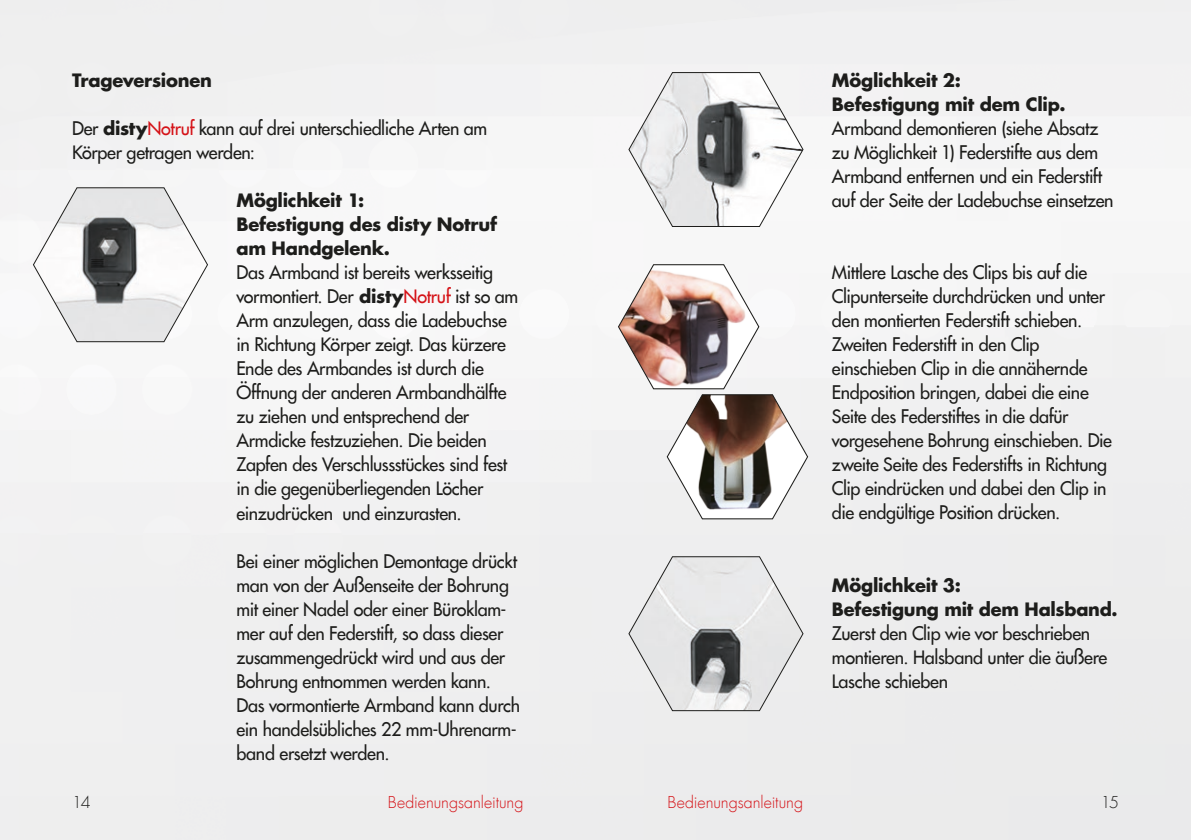
<style>
.page{position:relative;width:1191px;height:840px;background:#fff}
.page>*{position:absolute;margin:0;border:0;box-sizing:border-box;transform-origin:0 0}
.t1{font:18px/24px "Futura";letter-spacing:-.015em;color:#1d1d1b}
.t2{font:700 18px/24px "Futura";letter-spacing:-.015em;color:#1d1d1b}
.t3{font:300 16px "Futura";color:#d51318}
.t4{font:300 16px "Futura";color:#1d1d1b}
.s1{font-weight:700}
.s2{color:#d51318}
</style>
<div class="page">
<svg style="left:32px;top:186px;width:177px;height:156px"></svg>
<svg style="left:628px;top:555px;width:176px;height:156px;background:#d6d6d7"></svg>
<svg style="left:628px;top:71px;width:176px;height:156px"></svg>
<img style="left:617px;top:263px;width:191px;height:256px">
<p class="t2" style="left:72px;top:69px;width:141px">Trageversionen</p>
<p class="t1" style="left:72px;top:117px;width:417px">Der <span class="s1">disty</span><span class="s2">Notruf</span> kann auf drei unterschiedliche Arten am<br>Körper getragen werden:</p>
<p class="t2" style="left:236px;top:189px;width:262px">Möglichkeit 1:<br>Befestigung des disty Notruf am Handgelenk.</p>
<p class="t1" style="left:236px;top:261px;width:283px">Das Armband ist bereits werksseitig vormontiert. Der <span class="s1">disty</span><span class="s2">Notruf</span> ist so am Arm anzulegen, dass die Ladebuchse in Richtung Körper zeigt. Das kürzere Ende des Armbandes ist durch die Öffnung der anderen Armbandhälfte zu ziehen und entsprechend der Armdicke festzuziehen. Die beiden Zapfen des Verschlussstückes sind fest in die gegenüberliegenden Löcher einzudrücken und einzurasten.</p>
<p class="t1" style="left:236px;top:549px;width:285px">Bei einer möglichen Demontage drückt man von der Außenseite der Bohrung mit einer Nadel oder einer Büroklam&shy;mer auf den Federstift, so dass dieser zusammengedrückt wird und aus der Bohrung entnommen werden kann.<br>Das vormontierte Armband kann durch ein handelsübliches 22 mm-Uhrenarm&shy;band ersetzt werden.</p>
<p class="t2" style="left:832px;top:69px;width:235px">Möglichkeit 2:<br>Befestigung mit dem Clip.</p>
<p class="t1" style="left:832px;top:117px;width:283px">Armband demontieren (siehe Absatz zu Möglichkeit 1) Federstifte aus dem Armband entfernen und ein Federstift auf der Seite der Ladebuchse einsetzen</p>
<p class="t1" style="left:832px;top:261px;width:281px">Mittlere Lasche des Clips bis auf die Clipunterseite durchdrücken und unter den montierten Federstift schieben.<br>Zweiten Federstift in den Clip einschieben Clip in die annähernde Endposition bringen, dabei die eine Seite des Federstiftes in die dafür vorgesehene Bohrung einschieben. Die zweite Seite des Federstifts in Richtung Clip eindrücken und dabei den Clip in die endgültige Position drücken.</p>
<p class="t2" style="left:832px;top:573px;width:287px">Möglichkeit 3:<br>Befestigung mit dem Halsband.</p>
<p class="t1" style="left:832px;top:621px;width:277px">Zuerst den Clip wie vor beschrieben montieren. Halsband unter die äußere<br>Lasche schieben</p>
<p class="t4" style="left:72px;top:793px;width:20px">14</p>
<p class="t3" style="left:388px;top:793px;width:137px">Bedienungsanleitung</p>
<p class="t3" style="left:667px;top:793px;width:137px">Bedienungsanleitung</p>
<p class="t4" style="left:1100px;top:793px;width:20px">15</p>
</div>
